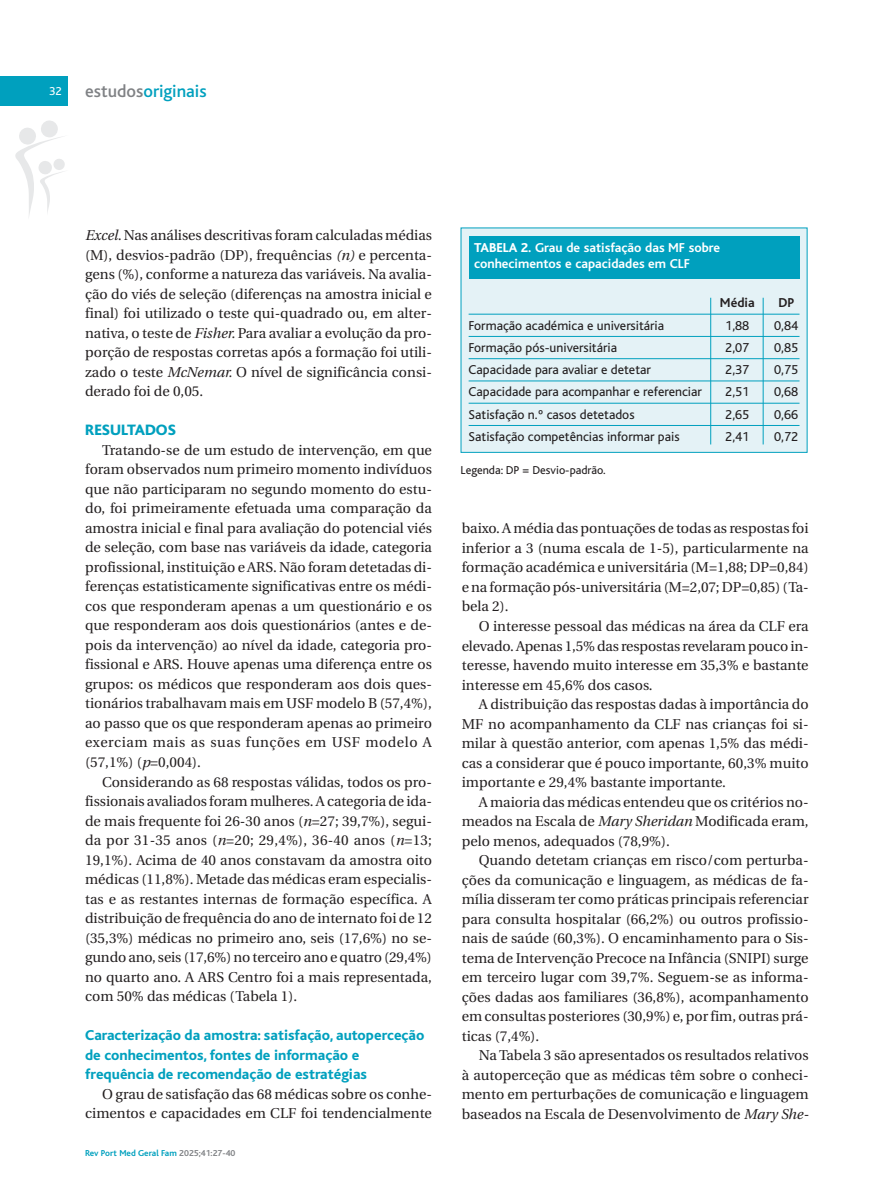
<style>
.page{position:relative;width:881px;height:1191px;background:#fff}
.page>*{position:absolute;margin:0;border:0;box-sizing:border-box;transform-origin:0 0}
.t1{font:500 18px "Bliss";color:#00a0be}
.t2{font:800 15.75px "Bliss";color:#00a0be}
.t3{font:800 15px/19.5px "Bliss";color:#00a0be}
.t4{font:14.25px/19.5px "Utopia";color:#231f20;text-align:justify}
.t5{font:13.5px "Bliss";color:#231f20}
.t6{font:700 13.5px/16.2px "Bliss";color:#fff}
.t7{font:700 13.5px "Bliss";color:#231f20}
.t8{font:12px "Bliss";color:#231f20}
.t9{font:12px "Bliss";color:#fff}
.t10{font:700 9px "Bliss";color:#00a0be}
.s1{color:#808285}
.s2{font-style:italic}
.s3{font-weight:800}
</style>
<div class="page">
<svg style="left:15px;top:120px;width:50px;height:95px"></svg>
<div style="left:0;top:77px;width:68px;height:29px;background:#00a0be"></div>
<div style="left:461px;top:228px;width:345px;height:224px;background:#e4f2f6"></div>
<div style="left:460px;top:227px;width:347px;height:226px;border:1px solid #00a0be"></div>
<hr style="left:468px;top:314px;width:331px;height:1px;background:#00a0be">
<hr style="left:468px;top:336px;width:331px;height:1px;background:#00a0be">
<hr style="left:468px;top:358px;width:331px;height:1px;background:#00a0be">
<hr style="left:468px;top:380px;width:331px;height:1px;background:#00a0be">
<hr style="left:468px;top:403px;width:331px;height:1px;background:#00a0be">
<hr style="left:468px;top:425px;width:331px;height:1px;background:#00a0be">
<div style="left:469px;top:236px;width:330px;height:43px;background:#00a0be"></div>
<hr style="left:710px;top:298px;width:1px;height:146px;background:#00a0be">
<hr style="left:762px;top:298px;width:1px;height:146px;background:#00a0be">
<p class="t9" style="left:49px;top:87px;width:14px">32</p>
<p class="t1" style="left:85px;top:85px;width:123px"><span class="s1">estudos</span>originais</p>
<p class="t4" style="left:85px;top:227px;width:348px"><span class="s2">Excel.</span> Nas análises descritivas foram calculadas médias (M), desvios-padrão (DP), frequências <span class="s2">(n)</span> e percenta&shy;gens (%), conforme a natureza das variáveis. Na avalia&shy;ção do viés de seleção (diferenças na amostra inicial e final) foi utilizado o teste qui-quadrado ou, em alter&shy;nativa, o teste de <span class="s2">Fisher.</span> Para avaliar a evolução da pro&shy;porção de respostas corretas após a formação foi utili&shy;zado o teste <span class="s2">McNemar.</span> O nível de significância consi&shy;derado foi de 0,05.</p>
<p class="t2" style="left:85px;top:425px;width:92px">RESULTADOS</p>
<p class="t4" style="left:85px;top:441px;width:348px;text-indent:17px">Tratando-se de um estudo de intervenção, em que foram observados num primeiro momento indivíduos que não participaram no segundo momento do estu&shy;do, foi primeiramente efetuada uma comparação da amostra inicial e final para avaliação do potencial viés de seleção, com base nas variáveis da idade, categoria profissional, instituição e ARS. Não foram detetadas di&shy;ferenças estatisticamente significativas entre os médi&shy;cos que responderam apenas a um questionário e os que responderam aos dois questionários (antes e de&shy;pois da intervenção) ao nível da idade, categoria pro&shy;fissional e ARS. Houve apenas uma diferença entre os grupos: os médicos que responderam aos dois ques&shy;tionários trabalhavam mais em USF modelo B (57,4%), ao passo que os que responderam apenas ao primeiro exerciam mais as suas funções em USF modelo A (57,1%) (<span class="s2">p</span>=0,004).</p>
<p class="t4" style="left:85px;top:773px;width:348px;text-indent:17px">Considerando as 68 respostas válidas, todos os pro&shy;fissionais avaliados foram mulheres. A categoria de ida&shy;de mais frequente foi 26-30 anos (<span class="s2">n</span>=27; 39,7%), segui&shy;da por 31-35 anos (<span class="s2">n</span>=20; 29,4%), 36-40 anos (<span class="s2">n</span>=13; 19,1%). Acima de 40 anos constavam da amostra oito médicas (11,8%). Metade das médicas eram especialis&shy;tas e as restantes internas de formação específica. A distribuição de frequência do ano de internato foi de 12 (35,3%) médicas no primeiro ano, seis (17,6%) no se&shy;gundo ano, seis (17,6%) no terceiro ano e quatro (29,4%) no quarto ano. A ARS Centro foi a mais representada, com 50% das médicas (Tabela 1).</p>
<p class="t3" style="left:85px;top:1027px;width:340px">Caracterização da amostra: satisfação, autoperceção de conhecimentos, fontes de informação e frequência de recomendação de estratégias</p>
<p class="t4" style="left:85px;top:1085px;width:348px;text-align:right">O grau de satisfação das 68 médicas sobre os conhe&shy;cimentos e capacidades em CLF foi tendencialmente</p>
<p class="t10" style="left:85px;top:1149px;width:152px">Rev Port Med Geral Fam <span class="s1">2025;41:27-40</span></p>
<p class="t6" style="left:474px;top:241px;width:248px"><span class="s3">TABELA 2.</span> Grau de satisfação das MF sobre conhecimentos e capacidades em CLF</p>
<p class="t7" style="left:719px;top:298px;width:36px">Média</p>
<p class="t7" style="left:778px;top:298px;width:17px">DP</p>
<p class="t5" style="left:468px;top:321px;width:197px">Formação académica e universitária</p>
<p class="t5" style="left:725px;top:321px;width:26px">1,88</p>
<p class="t5" style="left:773px;top:321px;width:26px">0,84</p>
<p class="t5" style="left:468px;top:343px;width:150px">Formação pós-universitária</p>
<p class="t5" style="left:725px;top:343px;width:26px">2,07</p>
<p class="t5" style="left:773px;top:343px;width:26px">0,85</p>
<p class="t5" style="left:468px;top:365px;width:184px">Capacidade para avaliar e detetar</p>
<p class="t5" style="left:725px;top:365px;width:26px">2,37</p>
<p class="t5" style="left:773px;top:365px;width:26px">0,75</p>
<p class="t5" style="left:468px;top:387px;width:235px">Capacidade para acompanhar e referenciar</p>
<p class="t5" style="left:725px;top:387px;width:26px">2,51</p>
<p class="t5" style="left:773px;top:387px;width:26px">0,68</p>
<p class="t5" style="left:468px;top:410px;width:167px">Satisfação n.º casos detetados</p>
<p class="t5" style="left:725px;top:410px;width:26px">2,65</p>
<p class="t5" style="left:773px;top:410px;width:26px">0,66</p>
<p class="t5" style="left:468px;top:432px;width:212px">Satisfação competências informar pais</p>
<p class="t5" style="left:725px;top:432px;width:26px">2,41</p>
<p class="t5" style="left:773px;top:432px;width:26px">0,72</p>
<p class="t8" style="left:460px;top:466px;width:146px">Legenda: DP = Desvio-padrão.</p>
<p class="t4" style="left:461px;top:520px;width:348px">baixo. A média das pontuações de todas as respostas foi inferior a 3 (numa escala de 1-5), particularmente na formação académica e universitária (M=1,88; DP=0,84) e na formação pós-universitária (M=2,07; DP=0,85) (Ta&shy;bela 2).</p>
<p class="t4" style="left:461px;top:617px;width:348px;text-indent:17px">O interesse pessoal das médicas na área da CLF era elevado. Apenas 1,5% das respostas revelaram pouco in&shy;teresse, havendo muito interesse em 35,3% e bastante interesse em 45,6% dos casos.</p>
<p class="t4" style="left:461px;top:695px;width:348px;text-indent:17px">A distribuição das respostas dadas à importância do MF no acompanhamento da CLF nas crianças foi si&shy;milar à questão anterior, com apenas 1,5% das médi&shy;cas a considerar que é pouco importante, 60,3% muito importante e 29,4% bastante importante.</p>
<p class="t4" style="left:461px;top:793px;width:348px;text-indent:17px">A maioria das médicas entendeu que os critérios no&shy;meados na Escala de <span class="s2">Mary Sheridan</span> Modificada eram, pelo menos, adequados (78,9%).</p>
<p class="t4" style="left:461px;top:851px;width:348px;text-indent:17px">Quando detetam crianças em risco/com perturba&shy;ções da comunicação e linguagem, as médicas de fa&shy;mília disseram ter como práticas principais referenciar para consulta hospitalar (66,2%) ou outros profissio&shy;nais de saúde (60,3%). O encaminhamento para o Sis&shy;tema de Intervenção Precoce na Infância (SNIPI) surge em terceiro lugar com 39,7%. Seguem-se as informa&shy;ções dadas aos familiares (36,8%), acompanhamento em consultas posteriores (30,9%) e, por fim, outras prá&shy;ticas (7,4%).</p>
<p class="t4" style="left:461px;top:1046px;width:348px;text-indent:17px">NaTabela 3 são apresentados os resultados relativos à autoperceção que as médicas têm sobre o conheci&shy;mento em perturbações de comunicação e linguagem baseados na Escala de Desenvolvimento de <span class="s2">Mary She-</span></p>
</div>
